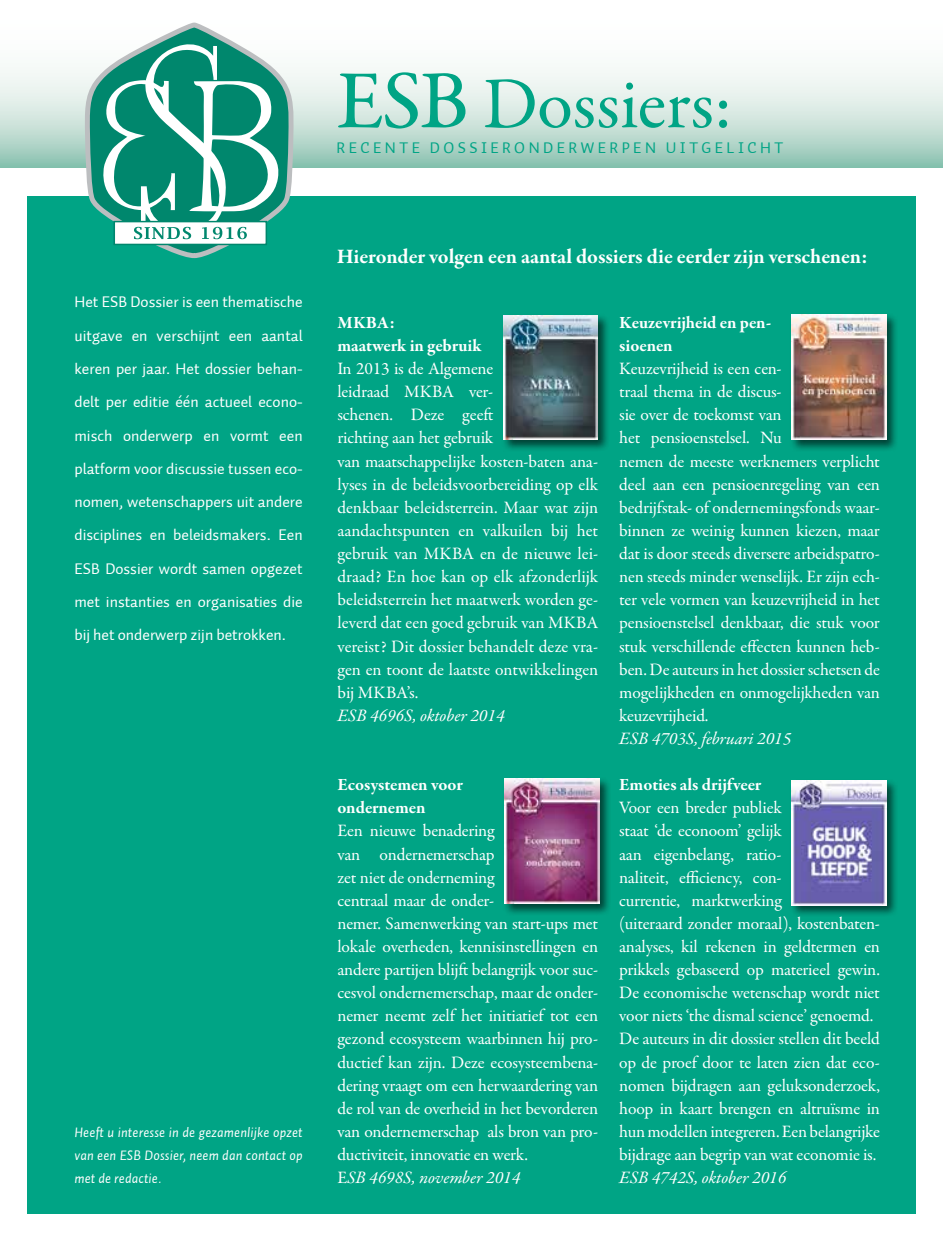
<style>
.page{position:relative;width:943px;height:1241px;background:#fff}
.page>*{position:absolute;margin:0;border:0;box-sizing:border-box;transform-origin:0 0}
.t1{font:73.33px "Garamond Premr Pro";color:#00a485}
.t2{font:700 21px "Garamond Premr Pro";color:#fff}
.t3{font:17.5px/23.1px "Garamond Premr Pro";letter-spacing:-.01em;color:#fff}
.t4{font:15.75px/33.2px "Auto 1";color:#fff;text-align:justify}
.t5{font:15.75px "Auto 1";letter-spacing:.215em;color:#00a485}
.t6{font:italic 14px/23.1px "Auto 1";letter-spacing:.01em;color:#fff;text-align:justify}
.s1{font-weight:500;font-size:83.12px}
.s2{font-weight:700}
.s3{font-style:italic}
</style>
<div class="page">
<svg style="left:0;top:22px;width:943px;height:146px"></svg>
<div style="left:27px;top:196px;width:888px;height:1017px;background:#00a485"></div>
<svg style="left:80px;top:25px;width:216px;height:234px"></svg>
<div style="left:113px;top:221px;width:154px;height:24px;background:#fff;border:1px solid #00876d"></div>
<svg style="left:102px;top:41px;width:178px;height:200px"></svg>
<div style="left:789px;top:313px;width:109px;height:138px;background:#000;opacity:.6"></div>
<img style="left:791px;top:315px;width:95px;height:124px">
<div style="left:501px;top:313px;width:109px;height:139px;background:#000;opacity:.6"></div>
<img style="left:503px;top:315px;width:95px;height:124px">
<div style="left:502px;top:776px;width:109px;height:139px;background:#000;opacity:.6"></div>
<img style="left:504px;top:778px;width:95px;height:125px">
<div style="left:789px;top:778px;width:109px;height:139px;background:#000;opacity:.6"></div>
<img style="left:791px;top:780px;width:95px;height:125px">
<p class="t1" style="left:336px;top:60px;width:397px"><span class="s1">ESB</span> Dossiers:</p>
<p class="t5" style="left:336px;top:138px;width:448px">RECENTE DOSSIERONDERWERPEN UITGELICHT</p>
<p class="t4" style="left:74px;top:286px;width:230px">Het ESB Dossier is een thematische uitgave en verschijnt een aantal keren per jaar. Het dossier behan&shy;delt per editie één actueel econo&shy;misch onderwerp en vormt een platform voor discussie tussen eco&shy;nomen, wetenschappers uit andere disciplines en beleidsmakers. Een ESB Dossier wordt samen opgezet met instanties en organisaties die bij het onderwerp zijn betrokken.</p>
<p class="t6" style="left:74px;top:1119px;width:230px">Heeft u interesse in de gezamenlijke opzet van een ESB Dossier, neem dan contact op met de redactie.</p>
<p class="t2" style="left:336px;top:243px;width:532px">Hieronder volgen een aantal dossiers die eerder zijn verschenen:</p>
<p class="t3" style="left:337px;top:311px;width:262px"><span class="s2">MKBA:<br>maatwerk in gebruik<br></span>In 2013 is de Algemene<br>leidraad MKBA ver-<br>schenen. Deze geeft<br>richting aan het gebruik<br>van maatschappelijke kosten-baten ana&shy;lyses in de beleidsvoorbereiding op elk denkbaar beleidsterrein. Maar wat zijn aandachtspunten en valkuilen bij het gebruik van MKBA en de nieuwe lei&shy;draad? En hoe kan op elk afzonderlijk beleidsterrein het maatwerk worden ge&shy;leverd dat een goed gebruik van MKBA vereist? Dit dossier behandelt deze vra&shy;gen en toont de laatste ontwikkelingen bij MKBA’s.<br><span class="s3">ESB 4696S, oktober 2014</span></p>
<p class="t3" style="left:337px;top:773px;width:262px"><span class="s2">Ecosystemen voor<br>ondernemen<br></span>Een nieuwe benadering<br>van ondernemerschap<br>zet niet de onderneming<br>centraal maar de onder-<br>nemer. Samenwerking van start-ups met lokale overheden, kennisinstellingen en andere partijen blijft belangrijk voor suc&shy;cesvol ondernemerschap, maar de onder&shy;nemer neemt zelf het initiatief tot een gezond ecosysteem waarbinnen hij pro&shy;ductief kan zijn. Deze ecosysteembena&shy;dering vraagt om een herwaardering van de rol van de overheid in het bevorderen van ondernemerschap als bron van pro&shy;ductiviteit, innovatie en werk.<br>E<span class="s3">SB 4698S, november 2014</span></p>
<p class="t3" style="left:619px;top:311px;width:262px"><span class="s2">Keuzevrijheid en pen-<br>sioenen<br></span>Keuzevrijheid is een cen-<br>traal thema in de discus-<br>sie over de toekomst van<br>het pensioenstelsel. Nu<br>nemen de meeste werknemers verplicht deel aan een pensioenregeling van een bedrijfstak- of ondernemingsfonds waar&shy;binnen ze weinig kunnen kiezen, maar dat is door steeds diversere arbeidspatro&shy;nen steeds minder wenselijk. Er zijn ech&shy;ter vele vormen van keuzevrijheid in het pensioenstelsel denkbaar, die stuk voor stuk verschillende effecten kunnen heb&shy;ben. De auteurs in het dossier schetsen de mogelijkheden en onmogelijkheden van keuzevrijheid.<br><span class="s3">ESB 4703S, februari 2015</span></p>
<p class="t3" style="left:619px;top:773px;width:262px"><span class="s2">Emoties als drijfveer<br></span>Voor een breder publiek<br>staat ‘de econoom’ gelijk<br>aan eigenbelang, ratio-<br>naliteit, efficiency, con-<br>currentie, marktwerking<br>(uiteraard zonder moraal), kostenbaten&shy;analyses, kil rekenen in geldtermen en prikkels gebaseerd op materieel gewin.<br>De economische wetenschap wordt niet voor niets ‘the dismal science’ genoemd.<br>De auteurs in dit dossier stellen dit beeld op de proef door te laten zien dat eco&shy;nomen bijdragen aan geluksonderzoek, hoop in kaart brengen en altruïsme in hun modellen integreren. Een belangrijke bijdrage aan begrip van wat economie is.<br><span class="s3">ESB 4742S, oktober 2016</span></p>
</div>
